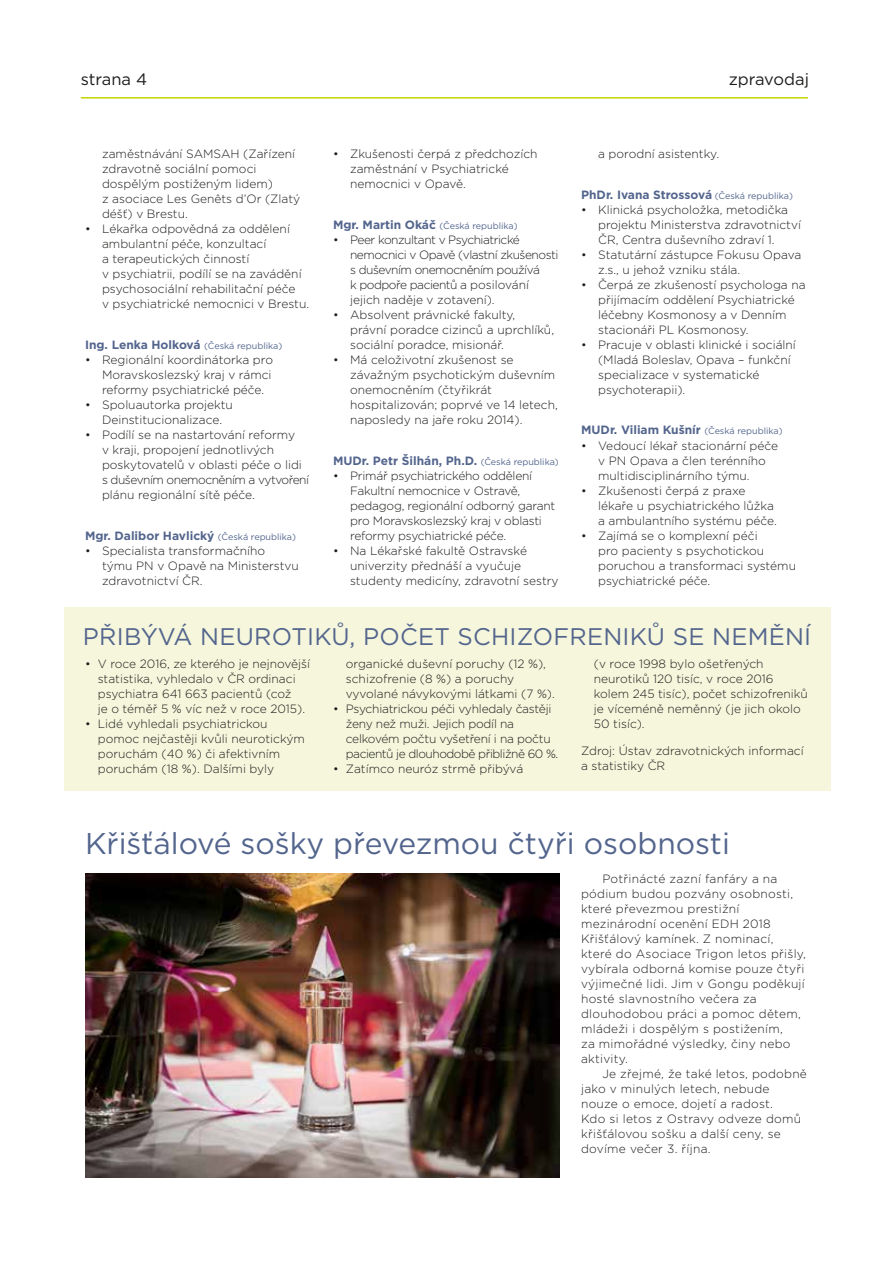
<style>
.page{position:relative;width:893px;height:1263px;background:#fff}
.page>*{position:absolute;margin:0;border:0;box-sizing:border-box;transform-origin:0 0}
.t1{font:30px "Gotham";color:#53658d}
.t2{font:24px "Gotham";letter-spacing:.01em;color:#53658d}
.t3{font:16.5px "Gotham";color:#1d1d1b}
.t4{font:300 12px/15px "Gotham";color:#1d1d1b}
.t5{font:300 12px/15px "Gotham";letter-spacing:.02em;color:#1d1d1b}
.t6{font:300 12px/15px "Gotham";letter-spacing:-.02em;color:#1d1d1b}
.t7{font:700 12px "Gotham";color:#53658d}
.t8{font:300 12px/15px "Gotham";letter-spacing:-.04em;color:#1d1d1b}
.t9{font:9px "Gotham";color:#53658d}
.s1{font-weight:400;font-size:9px}
.s2{font-weight:700;font-size:12px}
</style>
<div class="page">
<hr style="left:81px;top:97px;width:727px;height:2px;background:#c8d400">
<div style="left:64px;top:607px;width:767px;height:183px;background:#f5f6dc"></div>
<img style="left:85px;top:873px;width:475px;height:305px">
<h3 class="t3" style="left:81px;top:69px;width:68px">strana 4</h3>
<h3 class="t3" style="left:729px;top:69px;width:82px">zpravodaj</h3>
<p class="t4" style="left:102px;top:146px;width:200px;text-indent:141px">(Zařízení zdravotně sociální pomoci dospělým postiženým lidem)<br>z asociace Les Genêts d’Or (Zlatý déšť) v Brestu.</p>
<p class="t4" style="left:102px;top:221px;width:209px;text-indent:-17px">• Lékařka odpovědná za oddělení ambulantní péče, konzultací<br>a terapeutických činností<br>v psychiatrii, podílí se na zavádění psychosociální rehabilitační péče<br>v psychiatrické nemocnici v Brestu.</p>
<p class="t7" style="left:85px;top:337px;width:199px">Ing. Lenka Holková <span class="s1">(Česká republika)</span></p>
<p class="t4" style="left:102px;top:352px;width:172px;text-align:justify;text-indent:-17px">• Regionální koordinátorka pro Moravskoslezský kraj v rámci reformy psychiatrické péče.</p>
<p class="t4" style="left:85px;top:397px;width:149px;text-align:center">• Spoluautorka projektu<br>Deinstitucionalizace.</p>
<p class="t4" style="left:102px;top:427px;width:209px;text-indent:-17px">• Podílí se na nastartování reformy<br>v kraji, propojení jednotlivých poskytovatelů v oblasti péče o lidi s duševním onemocněním a vytvoření plánu regionální sítě péče.</p>
<p class="t7" style="left:85px;top:527px;width:213px">Mgr. Dalibor Havlický <span class="s1">(Česká republika)</span></p>
<p class="t4" style="left:102px;top:542px;width:198px;text-indent:-17px">• Specialista transformačního týmu PN v Opavě na Ministerstvu zdravotnictví ČR.</p>
<p class="t4" style="left:102px;top:146px;width:121px">zaměstnávání SAMSAH</p>
<p class="t4" style="left:350px;top:146px;width:189px;text-indent:-17px">• Zkušenosti čerpá z předchozích zaměstnání v Psychiatrické nemocnici v Opavě.</p>
<p class="t9" style="left:333px;top:220px;width:186px"><span class="s2">Mgr. Martin Okáč</span> (Česká republika)</p>
<p class="t8" style="left:350px;top:232px;width:210px;text-indent:-17px">• Peer konzultant v Psychiatrické nemocnici v Opavě (vlastní zkušenosti s duševním onemocněním používá<br>k podpoře pacientů a posilování jejich naděje v zotavení).</p>
<p class="t4" style="left:350px;top:307px;width:205px;text-indent:-17px">• Absolvent právnické fakulty, právní poradce cizinců a uprchlíků, sociální poradce, misionář.</p>
<p class="t4" style="left:350px;top:352px;width:209px;text-indent:-17px">• Má celoživotní zkušenost se závažným psychotickým duševním onemocněním (čtyřikrát hospitalizován; poprvé ve 14 letech, naposledy na jaře roku 2014).</p>
<p class="t7" style="left:333px;top:452px;width:227px">MUDr. Petr Šilhán, Ph.D. <span class="s1">(Česká republika)</span></p>
<p class="t6" style="left:350px;top:467px;width:207px;text-indent:-17px">• Primář psychiatrického oddělení Fakultní nemocnice v Ostravě, pedagog, regionální odborný garant pro Moravskoslezský kraj v oblasti reformy psychiatrické péče.</p>
<p class="t4" style="left:350px;top:542px;width:210px;text-indent:-17px">• N a Lékařské fakultě Ostravské univerzity přednáší a vyučuje studenty medicíny, zdravotní sestry</p>
<p class="t4" style="left:598px;top:146px;width:122px">a porodní asistentky.</p>
<p class="t7" style="left:581px;top:187px;width:213px">PhDr. Ivana Strossová <span class="s1">(Česká republika)</span></p>
<p class="t4" style="left:598px;top:202px;width:204px;text-indent:-17px">• Klinická psycholožka, metodička projektu Ministerstva zdravotnictví<br>ČR, Centra duševního zdraví 1.</p>
<p class="t4" style="left:598px;top:247px;width:205px;text-indent:-17px">• Statutární zástupce Fokusu Opava z.s., u jehož vzniku stála.</p>
<p class="t4" style="left:598px;top:277px;width:209px;text-indent:-17px">• Čerpá ze zkušeností psychologa na přijímacím oddělení Psychiatrické léčebny Kosmonosy a v Denním stacionáři PL Kosmonosy.</p>
<p class="t4" style="left:598px;top:337px;width:199px;text-indent:-17px">• Pracuje v oblasti klinické i sociální (Mladá Boleslav, Opava – funkční specializace v systematické psychoterapii).</p>
<p class="t7" style="left:581px;top:422px;width:203px">MUDr. Viliam Kušnír <span class="s1">(Česká republika)</span></p>
<p class="t4" style="left:598px;top:437px;width:182px;text-indent:-17px">• Vedoucí lékař stacionární péče v PN Opava a člen terénního multidisciplinárního týmu.</p>
<p class="t4" style="left:598px;top:482px;width:180px;text-indent:-17px">• Zkušenosti čerpá z praxe lékaře u psychiatrického lůžka a ambulantního systému péče.</p>
<p class="t4" style="left:598px;top:527px;width:199px;text-indent:-17px">• Zajímá se o komplexní péči<br>pro pacienty s psychotickou poruchou a transformaci systému psychiatrické péče.</p>
<h2 class="t2" style="left:83px;top:621px;width:187px">Při bývá neuroti</h2>
<h2 class="t2" style="left:314px;top:621px;width:270px">ků, počet schi zofreni</h2>
<h2 class="t2" style="left:630px;top:621px;width:183px">ků se nemění</h2>
<p class="t4" style="left:98px;top:655px;width:214px;text-indent:-13px">• V roce 2016, ze kterého je nejnovější statistika, vyhledalo v ČR ordinaci psychiatra 641 663 pacientů (což<br>je o téměř 5 % víc než v roce 2015).</p>
<p class="t4" style="left:98px;top:715px;width:209px;text-indent:-13px">• Lidé vyhledali psychiatrickou pomoc nejčastěji kvůli neurotickým poruchám (40 %) či afektivním poruchám (18 %). Dalšími byly</p>
<p class="t4" style="left:346px;top:655px;width:211px">organické duševní poruchy (12 %), schizofrenie (8 %) a poruchy vyvolané návykovými látkami (7 %).</p>
<p class="t6" style="left:346px;top:700px;width:214px;text-indent:-13px">• Psychiatrickou péči vyhledaly častěji ženy než muži. Jejich podíl na celkovém počtu vyšetření i na počtu pacientů je dlouhodobě přibližně 60 %.</p>
<p class="t4" style="left:333px;top:760px;width:192px">• Zatímco neuróz strmě přibývá</p>
<p class="t4" style="left:594px;top:655px;width:216px">(v roce 1998 bylo ošetřených neurotiků 120 tisíc, v roce 2016 kolem 245 tisíc), počet schizofreniků je víceméně neměnný (je jich okolo<br>50 tisíc).</p>
<p class="t4" style="left:581px;top:743px;width:224px">Zdroj: Ústav zdravotnických informací a statistiky ČR</p>
<h1 class="t1" style="left:85px;top:824px;width:646px">Křišťálové sošky převezmou čtyři osobnosti</h1>
<p class="t5" style="left:581px;top:870px;width:213px;text-indent:21px">Potřinácté zazní fanfáry a na pódium budou pozvány osobnosti, které převezmou prestižní mezinárodní ocenění EDH</p>
<p class="t5" style="left:581px;top:915px;width:226px;text-indent:162px">2018<br>Křišťálový kamínek. Z nominací, které do Asociace Trigon letos přišly, vybírala odborná komise pouze čtyři výjimečné lidi. Jim v Gongu poděkují hosté slavnostního večera za dlouhodobou práci a pomoc dětem, mládeži i dospělým s postižením,<br>za mimořádné výsledky, činy nebo aktivity.</p>
<p class="t5" style="left:581px;top:1065px;width:227px;text-indent:21px">Je zřejmé, že také letos, podobně jako v minulých letech, nebude nouze o emoce, dojetí a radost.<br>Kdo si letos z Ostravy odveze domů křišťálovou sošku a další ceny, se dovíme večer 3. října.</p>
</div>
